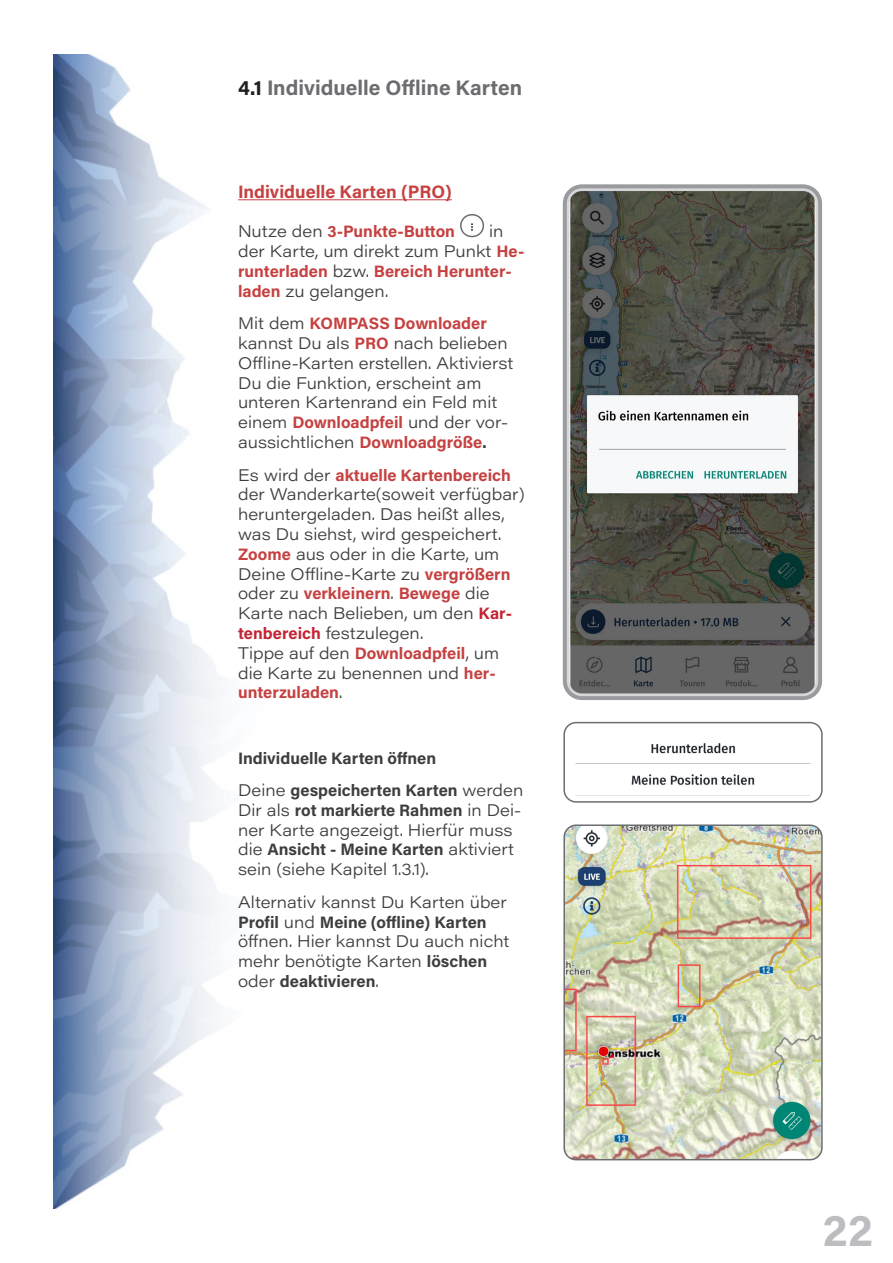
<style>
.page{position:relative;width:893px;height:1263px;background:#fff}
.page>*{position:absolute;margin:0;border:0;box-sizing:border-box;transform-origin:0 0}
.t1{font:45px "Acumin Variable Concept";color:#bcbdc0}
.Kurz{font:21px "Acumin Variable Concept";color:#6c6d70}
.Text{font:18px "Acumin Variable Concept";color:#c64141}
.Text-2{font:16.5px/19.8px "Acumin Variable Concept";color:#3e3e3f}
.Text-3{font:16.5px "Acumin Variable Concept";color:#c64141}
.s1{color:#231f20}
.s2{color:#3e3e3f}
.s3{color:#c64141}
.s4{color:#c22434}
</style>
<div class="page">
<img style="left:54px;top:54px;width:558px;height:1155px">
<hr style="left:238px;top:199px;width:214px;height:1px;background:#c64141">
<img style="left:461px;top:215px;width:22px;height:21px;border-radius:11px">
<div style="left:460px;top:214px;width:24px;height:23px;border:2px solid #6c6d70;border-radius:11px"></div>
<img style="left:571px;top:192px;width:243px;height:500px">
<div style="left:563px;top:184px;width:259px;height:516px;border:7px solid #d5d6d8;border-radius:16px"></div>
<div style="left:563px;top:184px;width:259px;height:516px;border:4px solid #999b9e;border-radius:17px"></div>
<img style="left:564px;top:825px;width:257px;height:335px">
<div style="left:563px;top:824px;width:260px;height:336px;border:2px solid #6c6d70;border-radius:12px"></div>
<img style="left:564px;top:723px;width:256px;height:79px">
<div style="left:563px;top:722px;width:260px;height:81px;border:2px solid #6c6d70;border-radius:12px"></div>
<p class="Kurz" style="left:238px;top:73px;width:286px"><span class="s1">4.1</span> Individuelle Offline Karten</p>
<p class="Text" style="left:238px;top:179px;width:215px">Individuelle Karten (PRO)</p>
<p class="Text-3" style="left:238px;top:220px;width:218px"><span class="s2">Nutze den</span> 3-Punkte-Button</p>
<p class="Text-2" style="left:238px;top:221px;width:288px;text-indent:251px">in der Karte, um direkt zum Punkt <span class="s3">He&shy;runterladen</span> bzw. <span class="s3">Bereich Herunter&shy;laden</span> zu gelangen.</p>
<p class="Text-2" style="left:238px;top:313px;width:277px">Mit dem <span class="s3">KOMPASS Downloader </span>kannst Du als <span class="s3">PRO</span> nach belieben<br>Offline-Karten erstellen. Aktivierst<br>Du die Funktion, erscheint am unteren Kartenrand ein Feld mit einem <span class="s3">Downloadpfeil</span> und der vor&shy;aussichtlichen <span class="s3">Downloadgröße</span>.</p>
<p class="Text-2" style="left:238px;top:464px;width:288px">Es wird der <span class="s3">aktuelle Kartenbereich </span>der Wanderkarte(soweit verfügbar) heruntergeladen. Das heißt alles, was Du siehst, wird gespeichert.<br><span class="s3">Zoome</span> aus oder in die Karte, um<br>Deine Offline-Karte zu <span class="s3">vergrößern </span>oder zu <span class="s3">verkleinern</span>. <span class="s3">Bewege</span> die<br>Karte nach Belieben, um den <span class="s4">Kar&shy;tenbereich</span> festzulegen.<br>Tippe auf den <span class="s3">Downloadpfeil</span>, um die Karte zu benennen und <span class="s3">her&shy;unterzuladen</span>.</p>
<p class="Text-2" style="left:238px;top:747px;width:199px">Individuelle Karten öffnen</p>
<p class="Text-2" style="left:238px;top:780px;width:287px">Deine gespeicherten Karten werden Dir als rot markierte Rahmen in Dei&shy;ner Karte angezeigt. Hierfür muss die Ansicht - Meine Karten aktiviert sein (siehe Kapitel 1.3.1).</p>
<p class="Text-2" style="left:238px;top:891px;width:273px">Alternativ kannst Du Karten über<br>Profil und Meine (offline) Karten öffnen. Hier kannst Du auch nicht mehr benötigte Karten löschen oder deaktivieren.</p>
<p class="t1" style="left:823px;top:1199px;width:52px">22</p>
</div>
